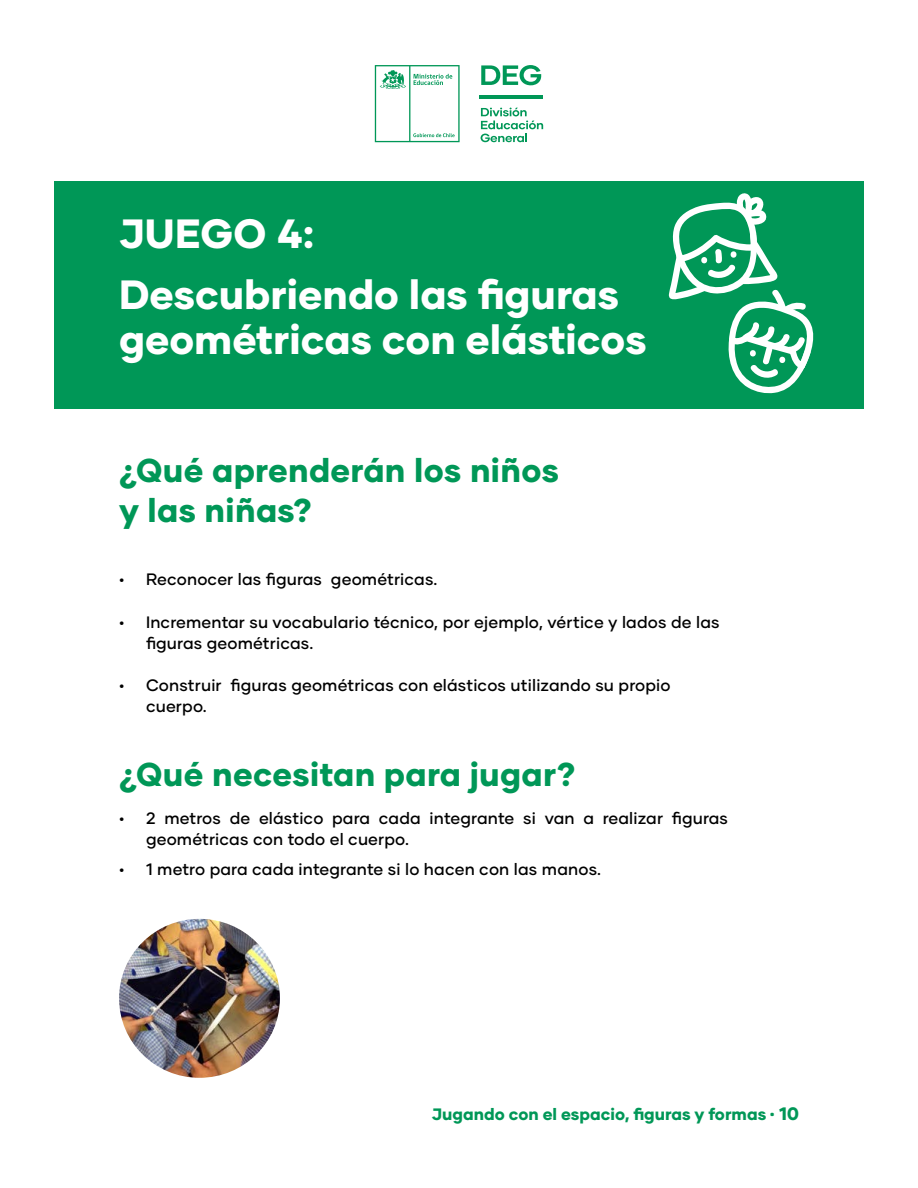
<style>
.page{position:relative;width:918px;height:1188px;background:#fff}
.page>*{position:absolute;margin:0;border:0;box-sizing:border-box;transform-origin:0 0}
.t1{font:800 40.8px/60.8px "Gilmer";color:#fff}
.t2{font:800 33px/40px "Gilmer";letter-spacing:.01em;color:#009757}
.t3{font:500 16.5px/21px "Gilmer";letter-spacing:.01em;color:#000}
.t4{font:800 16.5px "Gilmer";color:#009757}
.s1{font-family:"Fredoka One";font-weight:400;font-size:18px}
.s2{font-size:18px}
</style>
<div class="page">
<svg style="left:375px;top:65px;width:85px;height:77px"></svg>
<hr style="left:479px;top:95px;width:29px;height:3px;background:#009757">
<hr style="left:508px;top:95px;width:35px;height:3px;background:#009757">
<svg style="left:481px;top:65px;width:60px;height:20px"></svg>
<svg style="left:481px;top:108px;width:62px;height:34px"></svg>
<div style="left:54px;top:182px;width:810px;height:227px;background:#009757"></div>
<svg style="left:668px;top:193px;width:146px;height:201px"></svg>
<img style="left:119px;top:919px;width:161px;height:159px">
<h1 class="t1" style="left:119px;top:203px;width:502px">JUEGO 4:<br>Descubriendo las figuras</h1>
<h1 class="t1" style="left:119px;top:309px;width:529px">geométricas con elásticos</h1>
<h2 class="t2" style="left:119px;top:450px;width:442px">¿Qué aprenderán los niños y las niñas?</h2>
<p class="t3" style="left:119px;top:569px;width:320px">• Reconocer las figuras geométricas.</p>
<p class="t3" style="left:146px;top:611px;width:575px;text-indent:-27px">• Incrementar su vocabulario técnico, por ejemplo, vértice y lados de las figuras geométricas.</p>
<p class="t3" style="left:146px;top:675px;width:526px;text-indent:-27px">• Construir figuras geométricas con elásticos utilizando su propio cuerpo.</p>
<h2 class="t2" style="left:119px;top:755px;width:458px">¿Qué necesitan para jugar?</h2>
<p class="t3" style="left:146px;top:808px;width:584px;text-indent:-27px">• 2 metros de elástico para cada integrante si van a realizar figuras geométricas con todo el cuerpo.</p>
<p class="t3" style="left:119px;top:858px;width:484px">• 1 metro para cada integrante si lo hacen con las manos.</p>
<p class="t4" style="left:432px;top:1104px;width:368px">Jugando con el espacio, figuras y formas <span class="s1">·</span> <span class="s2">10</span></p>
</div>
